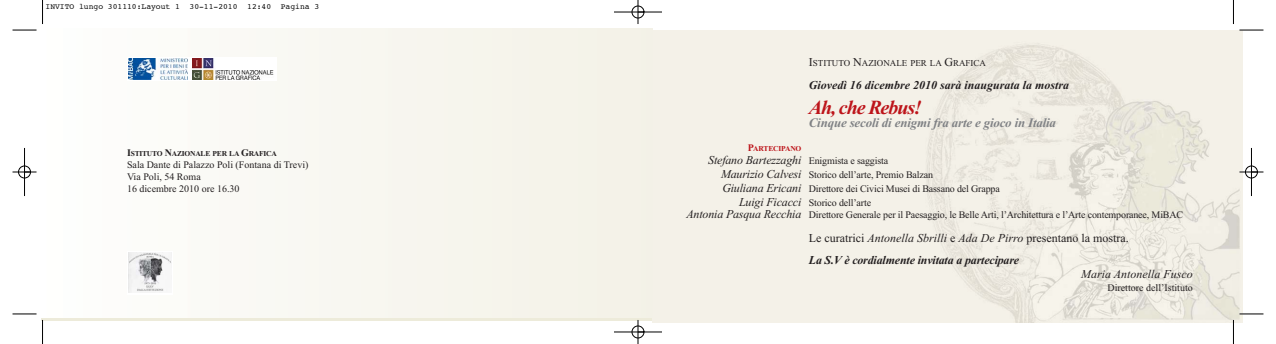
<style>
.page{position:relative;width:1276px;height:344px;background:#fff}
.page>*{position:absolute;margin:0;border:0;box-sizing:border-box;transform-origin:0 0}
.t1{font:italic 700 20px "Times New Roman";letter-spacing:-.055em;color:#bd141a}
.t2{font:italic 700 13px "Times New Roman";letter-spacing:-.015em;color:#808285}
.t3{font:italic 700 12px/22px "Times New Roman";color:#231f20}
.t4{font:italic 12px "Times New Roman";letter-spacing:-.01em;color:#231f20}
.t5{font:10px/12px "Times New Roman";letter-spacing:-.015em;color:#231f20}
.t6{font:9px "Times New Roman";color:#231f20}
.t7{font:8px "Courier";color:#000}
.t8{font:700 7.5px "Times New Roman";letter-spacing:-.025em;color:#231f20}
.t9{font:700 7.5px "Times New Roman";letter-spacing:-.02em;color:#bd141a}
.s1{font-size:10px}
.s2{font-size:12px}
.s3{font-style:normal;font-size:10px}
.s4{font-style:italic;font-size:12px}
.s5{font-weight:400;font-style:normal}
.s6{font-weight:400}
</style>
<div class="page">
<svg style="left:652px;top:28px;width:590px;height:295px;background:#f1eee5"></svg>
<div style="left:127px;top:251px;width:45px;height:43px;background:#f6f6f6"></div>
<img style="left:128px;top:252px;width:43px;height:39px">
<svg style="left:128px;top:58px;width:134px;height:22px"></svg>
<img style="left:129px;top:58px;width:58px;height:22px">
<img style="left:193px;top:59px;width:81px;height:20px">
<svg style="left:42px;top:0;width:1px;height:24px"></svg>
<svg style="left:13px;top:30px;width:24px;height:1px"></svg>
<svg style="left:1233px;top:0;width:1px;height:24px"></svg>
<svg style="left:1239px;top:30px;width:24px;height:1px"></svg>
<svg style="left:13px;top:313px;width:30px;height:30px"></svg>
<svg style="left:1233px;top:313px;width:30px;height:30px"></svg>
<div style="left:18px;top:165px;width:13px;height:13px;border:1px solid #fff;border-radius:50%"></div>
<div style="left:1245px;top:165px;width:12px;height:13px;border:1px solid #fff;border-radius:50%"></div>
<hr style="left:614px;top:12px;width:48px;height:1px;background:#000">
<hr style="left:614px;top:331px;width:48px;height:1px;background:#000">
<hr style="left:24px;top:148px;width:1px;height:48px;background:#000">
<hr style="left:1251px;top:148px;width:1px;height:48px;background:#000">
<svg style="left:638px;top:0;width:1px;height:24px"></svg>
<svg style="left:638px;top:319px;width:1px;height:24px"></svg>
<svg style="left:13px;top:171px;width:24px;height:2px"></svg>
<svg style="left:1239px;top:171px;width:24px;height:2px"></svg>
<div style="left:632px;top:6px;width:12px;height:12px;border:1px solid #000;border-radius:50%"></div>
<div style="left:632px;top:325px;width:12px;height:13px;border:1px solid #000;border-radius:50%"></div>
<div style="left:18px;top:166px;width:13px;height:12px;border:1px solid #000;border-radius:50%"></div>
<div style="left:1245px;top:166px;width:12px;height:12px;border:1px solid #000;border-radius:50%"></div>
<p class="t7" style="left:46px;top:3px;width:275px">INVITO lungo 301110:Layout 1 30-11-2010 12:40 Pagina 3</p>
<p class="t8" style="left:127px;top:149px;width:151px"><span class="s1">I</span>STITUTO <span class="s1">N</span>AZIONALE PER LA <span class="s1">G</span>RAFICA</p>
<p class="t5" style="left:127px;top:160px;width:183px">Sala Dante di Palazzo Poli (Fontana di Trevi)<br>Via Poli, 54 Roma<br>16 dicembre 2010 ore 16.30</p>
<p class="t6" style="left:809px;top:60px;width:179px"><span class="s2">I</span>STITUTO <span class="s2">N</span>AZIONALE PER LA <span class="s2">G</span>RAFICA</p>
<p class="t3" style="left:809px;top:75px;width:262px">Giovedì 16 dicembre 2010 sarà inaugurata la mostra</p>
<h1 class="t1" style="left:809px;top:100px;width:114px">Ah, che Rebus!</h1>
<h2 class="t2" style="left:809px;top:118px;width:249px">Cinque secoli di enigmi fra arte e gioco in Italia</h2>
<p class="t9" style="left:748px;top:144px;width:55px"><span class="s1">P</span>ARTECIPANO</p>
<p class="t4" style="left:708px;top:155px;width:181px">Stefano Bartezzaghi <span class="s3">Enigmista e saggista</span></p>
<p class="t5" style="left:721px;top:169px;width:214px"><span class="s4">Maurizio Calvesi</span> Storico dell’arte, Premio Balzan</p>
<p class="t5" style="left:722px;top:183px;width:279px"><span class="s4">Giuliana Ericani</span> Direttore dei Civici Musei di Bassano del Grappa</p>
<p class="t5" style="left:739px;top:197px;width:133px"><span class="s4">Luigi Ficacci</span> Storico dell’arte</p>
<p class="t5" style="left:686px;top:210px;width:498px"><span class="s4">Antonia Pasqua Recchia</span> Direttore Generale per il Paesaggio, le Belle Arti, l’Architettura e l’Arte contemporanee, MiBAC</p>
<p class="t3" style="left:809px;top:227px;width:321px"><span class="s5">Le curatrici</span> <span class="s6">Antonella Sbrilli</span> <span class="s5">e</span> <span class="s6">Ada De Pirro</span> <span class="s5">presentano la mostra.<br></span>La S.V è cordialmente invitata a partecipare</p>
<p class="t4" style="left:1081px;top:269px;width:113px">Maria Antonella Fusco</p>
<p class="t5" style="left:1107px;top:282px;width:87px">Direttore dell’Istituto</p>
</div>
